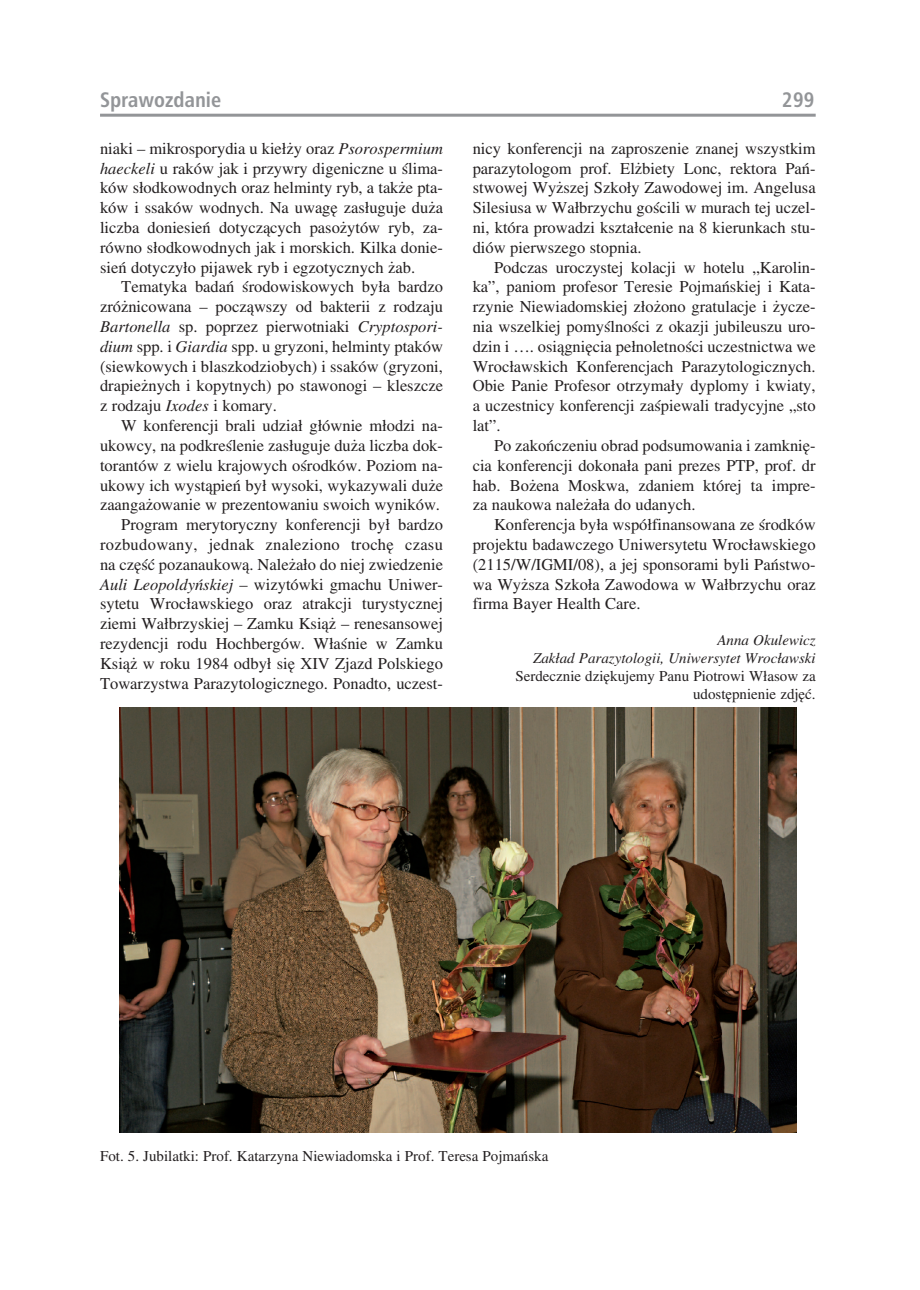
<style>
.page{position:relative;width:920px;height:1290px;background:#fff}
.page>*{position:absolute;margin:0;border:0;box-sizing:border-box;transform-origin:0 0}
.t1{font:21px "Humnst 777 Cn PL Bold A";color:#939598}
.t2{font:16.5px/19.8px "Toronto";color:#231f20;text-align:justify}
.t3{font:15px/18px "Toronto";color:#231f20;text-align:right}
.t4{font:italic 15px/18px "Toronto";color:#231f20;text-align:right}
.s1{font-style:italic}
</style>
<div class="page">
<img style="left:119px;top:708px;width:677px;height:425px">
<hr style="left:100px;top:114px;width:716px;height:3px;background:#939598">
<p class="t1" style="left:100px;top:88px;width:123px">Sprawozdanie</p>
<p class="t1" style="left:782px;top:88px;width:34px">299</p>
<p class="t2" style="left:100px;top:138px;width:344px">niaki – mikrosporydia u kiełży oraz <span class="s1">Psorospermium haeckeli</span> u raków jak i przywry digeniczne u ślima&shy;ków słodkowodnych oraz helminty ryb, a także pta&shy;ków i ssaków wodnych. Na uwagę zasługuje duża liczba doniesień dotyczących pasożytów ryb, za&shy;równo słodkowodnych jak i morskich. Kilka donie&shy;sień dotyczyło pijawek ryb i egzotycznych żab.</p>
<p class="t2" style="left:100px;top:277px;width:344px;text-indent:21px">Tematyka badań środowiskowych była bardzo zróżnicowana – począwszy od bakterii z rodzaju <span class="s1">Bartonella</span> sp. poprzez pierwotniaki <span class="s1">Cryptospori&shy;dium</span> spp. i <span class="s1">Giardia</span> spp. u gryzoni, helminty ptaków (siewkowych i blaszkodziobych) i ssaków (gryzoni, drapieżnych i kopytnych) po stawonogi – kleszcze z rodzaju <span class="s1">Ixodes</span> i komary.</p>
<p class="t2" style="left:100px;top:415px;width:344px;text-align:right">W konferencji brali udział głównie młodzi na&shy;ukowcy, na podkreślenie zasługuje duża liczba dok&shy;torantów z wielu krajowych ośrodków. Poziom na&shy;ukowy ich wystąpień był wysoki, wykazywali duże zaangażowanie w prezentowaniu swoich wyników.<br>Program merytoryczny konferencji był bardzo rozbudowany, jednak znaleziono trochę czasu na część pozanaukową. Należało do niej zwiedzenie <span class="s1">Auli Leopoldyńskiej</span> – wizytówki gmachu Uniwer&shy;sytetu Wrocławskiego oraz atrakcji turystycznej ziemi Wałbrzyskiej – Zamku Książ – renesansowej rezydencji rodu Hochbergów. Właśnie w Zamku Książ w roku 1984 odbył się XIV Zjazd Polskiego Towarzystwa Parazytologicznego. Ponadto, uczest-</p>
<p class="t2" style="left:473px;top:138px;width:344px">nicy konferencji na zaproszenie znanej wszystkim parazytologom prof. Elżbiety Lonc, rektora Pań&shy;stwowej Wyższej Szkoły Zawodowej im. Angelusa Silesiusa w Wałbrzychu gościli w murach tej uczel&shy;ni, która prowadzi kształcenie na 8 kierunkach stu&shy;diów pierwszego stopnia.</p>
<p class="t2" style="left:473px;top:257px;width:344px;text-indent:21px">Podczas uroczystej kolacji w hotelu „Karolin&shy;ka”, paniom profesor Teresie Pojmańskiej i Kata&shy;rzynie Niewiadomskiej złożono gratulacje i życze&shy;nia wszelkiej pomyślności z okazji jubileuszu uro&shy;dzin i …. osiągnięcia pełnoletności uczestnictwa we Wrocławskich Konferencjach Parazytologicznych.<br>Obie Panie Profesor otrzymały dyplomy i kwiaty, a uczestnicy konferencji zaśpiewali tradycyjne „sto lat”.</p>
<p class="t2" style="left:473px;top:435px;width:344px;text-indent:21px">Po zakończeniu obrad podsumowania i zamknię&shy;cia konferencji dokonała pani prezes PTP, prof. dr hab. Bożena Moskwa, zdaniem której ta impre&shy;za naukowa należała do udanych.</p>
<p class="t2" style="left:473px;top:514px;width:344px;text-indent:21px">Konferencja była współfinansowana ze środków projektu badawczego Uniwersytetu Wrocławskiego (2115/W/IGMI/08), a jej sponsorami byli Państwo&shy;wa Wyższa Szkoła Zawodowa w Wałbrzychu oraz firma Bayer Health Care.</p>
<p class="t4" style="left:533px;top:631px;width:284px">Anna Okulewicz<br>Zakład Parazytologii, Uniwersytet Wrocławski</p>
<p class="t3" style="left:515px;top:667px;width:302px">Serdecznie dziękujemy Panu Piotrowi Własow za udostępnienie zdjęć.</p>
<p class="t3" style="left:100px;top:1146px;width:450px">Fot. 5. Jubilatki: Prof. Katarzyna Niewiadomska i Prof. Teresa Pojmańska</p>
</div>
